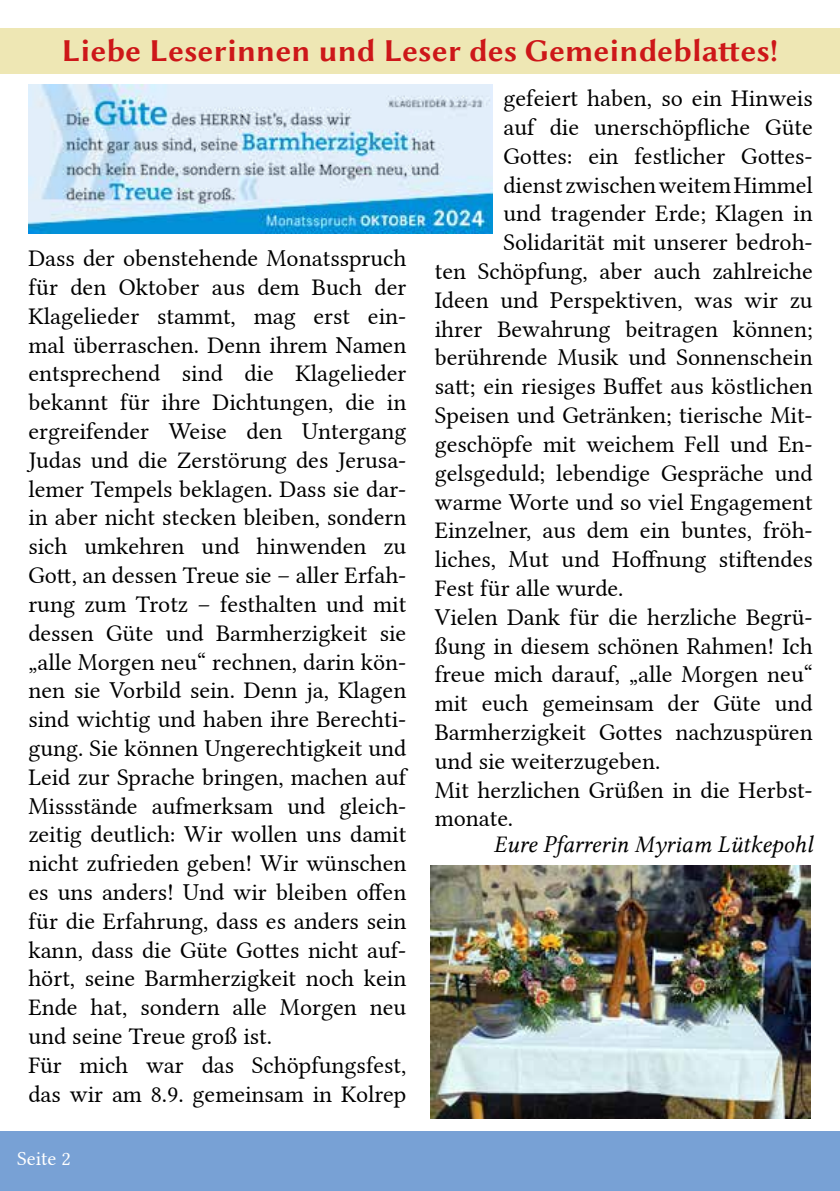
<style>
.page{position:relative;width:840px;height:1191px;background:#fff}
.page>*{position:absolute;margin:0;border:0;box-sizing:border-box;transform-origin:0 0}
.t1{font:32px "Linux Biolinum GB";color:#cd1719}
.t2{font:24px/28.8px "Lin Libertine";color:#000}
.t3{font:24px "Lin Libertine I";color:#000}
.t4{font:20px "Lin Libertine";color:#fff}
</style>
<div class="page">
<div style="left:0;top:1131px;width:839px;height:60px;background:#78a1d5"></div>
<div style="left:0;top:28px;width:839px;height:46px;background:#eee7b4"></div>
<img style="left:430px;top:865px;width:380px;height:253px">
<img style="left:28px;top:84px;width:464px;height:149px">
<h1 class="t1" style="left:62px;top:29px;width:718px">Liebe Leserinnen und Leser des Gemeindeblattes!</h1>
<p class="t2" style="left:28px;top:241px;width:379px">Dass der obenstehende Monatsspruch für den Oktober aus dem Buch der Klagelieder stammt, mag erst ein&shy;mal überraschen. Denn ihrem Namen entsprechend sind die Klagelieder bekannt für ihre Dichtungen, die in ergreifender Weise den Untergang Judas und die Zerstörung des Jerusa&shy;lemer Tempels beklagen. Dass sie dar&shy;in aber nicht stecken bleiben, sondern sich umkehren und hinwenden zu Gott, an dessen Treue sie – aller Erfah&shy;rung zum Trotz – festhalten und mit dessen Güte und Barmherzigkeit sie „alle Morgen neu“ rechnen, darin kön&shy;nen sie Vorbild sein. Denn ja, Klagen sind wichtig und haben ihre Berechti&shy;gung. Sie können Ungerechtigkeit und Leid zur Sprache bringen, machen auf Missstände aufmerksam und gleich&shy;zeitig deutlich: Wir wollen uns damit nicht zufrieden geben! Wir wünschen es uns anders! Und wir bleiben offen für die Erfahrung, dass es anders sein kann, dass die Güte Gottes nicht auf&shy;hört, seine Barmherzigkeit noch kein Ende hat, sondern alle Morgen neu und seine Treue groß ist.<br>Für mich war das Schöpfungsfest, das wir am 8.9. gemeinsam in Kolrep</p>
<p class="t4" style="left:17px;top:1142px;width:55px">Seite 2</p>
<p class="t2" style="left:503px;top:81px;width:310px">gefeiert haben, so ein Hinweis</p>
<p class="t2" style="left:503px;top:110px;width:310px">auf die unerschöpfliche Güte</p>
<p class="t2" style="left:503px;top:139px;width:310px">Gottes: ein festlicher Gottes-</p>
<p class="t2" style="left:503px;top:168px;width:310px">dienst zwischen weitem Himmel</p>
<p class="t2" style="left:503px;top:196px;width:310px">und tragender Erde; Klagen in</p>
<p class="t2" style="left:503px;top:225px;width:310px">Solidarität mit unserer bedroh-</p>
<p class="t2" style="left:434px;top:254px;width:379px">ten Schöpfung, aber auch zahlreiche</p>
<p class="t2" style="left:434px;top:283px;width:379px">Ideen und Perspektiven, was wir zu</p>
<p class="t2" style="left:434px;top:312px;width:379px">ihrer Bewahrung beitragen können;</p>
<p class="t2" style="left:434px;top:340px;width:379px">berührende Musik und Sonnenschein</p>
<p class="t2" style="left:434px;top:369px;width:379px">satt; ein riesiges Buffet aus köstlichen</p>
<p class="t2" style="left:434px;top:398px;width:379px">Speisen und Getränken; tierische Mit-</p>
<p class="t2" style="left:434px;top:427px;width:379px">geschöpfe mit weichem Fell und En-</p>
<p class="t2" style="left:434px;top:456px;width:379px">gelsgeduld; lebendige Gespräche und</p>
<p class="t2" style="left:434px;top:484px;width:379px">warme Worte und so viel Engagement</p>
<p class="t2" style="left:434px;top:513px;width:379px">Einzelner, aus dem ein buntes, fröh-</p>
<p class="t2" style="left:434px;top:542px;width:379px">liches, Mut und Hoffnung stiftendes</p>
<p class="t2" style="left:434px;top:571px;width:190px">Fest für alle wurde.</p>
<p class="t2" style="left:434px;top:600px;width:379px">Vielen Dank für die herzliche Begrü-</p>
<p class="t2" style="left:434px;top:628px;width:379px">ßung in diesem schönen Rahmen! Ich</p>
<p class="t2" style="left:434px;top:657px;width:379px">freue mich darauf, „alle Morgen neu“</p>
<p class="t2" style="left:434px;top:686px;width:379px">mit euch gemeinsam der Güte und</p>
<p class="t2" style="left:434px;top:715px;width:379px">Barmherzigkeit Gottes nachzuspüren</p>
<p class="t2" style="left:434px;top:744px;width:227px">und sie weiterzugeben.</p>
<p class="t2" style="left:434px;top:772px;width:379px">Mit herzlichen Grüßen in die Herbst-</p>
<p class="t2" style="left:434px;top:801px;width:80px">monate.</p>
<p class="t3" style="left:493px;top:831px;width:320px">Eure Pfarrerin Myriam Lütkepohl</p>
</div>
